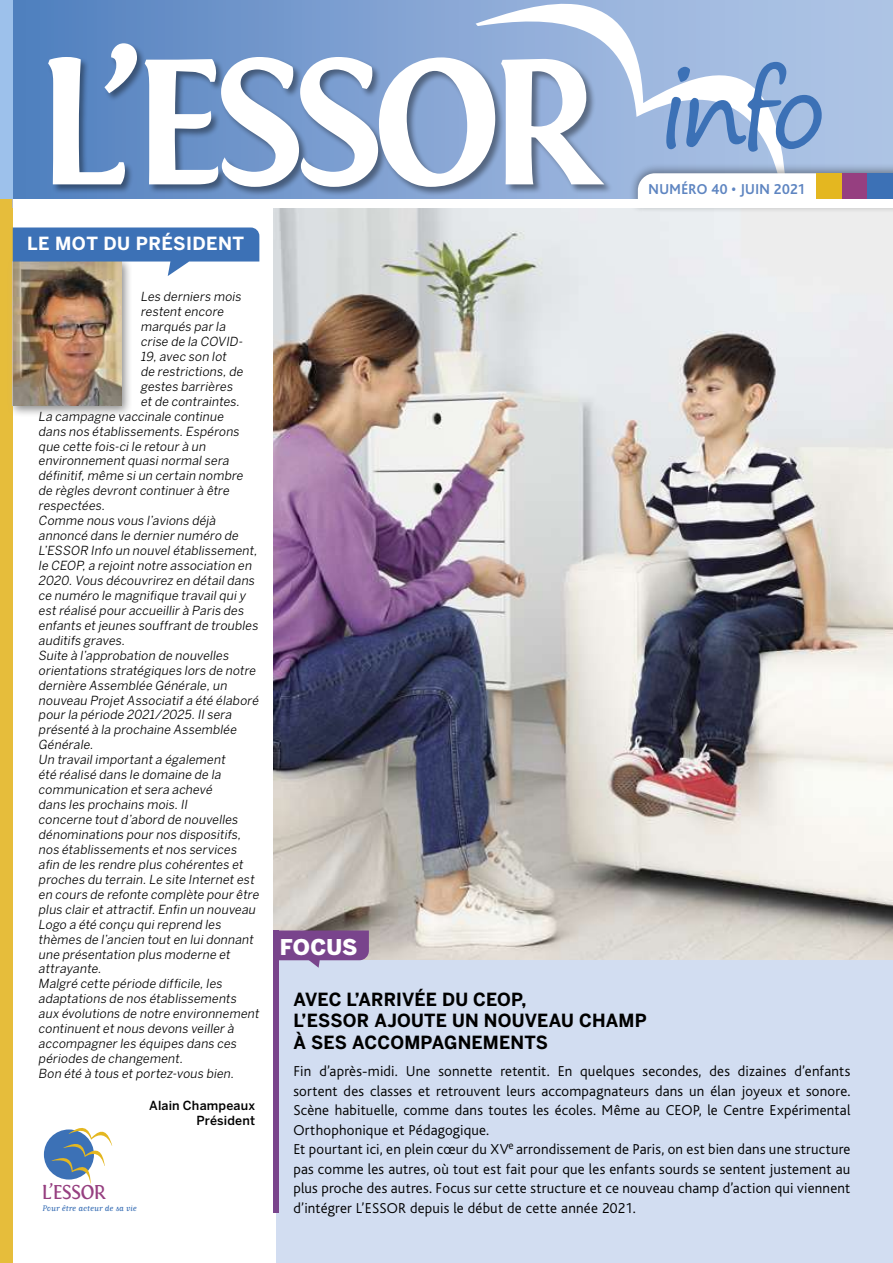
<style>
.page{position:relative;width:893px;height:1263px;background:#fff}
.page>*{position:absolute;margin:0;border:0;box-sizing:border-box;transform-origin:0 0}
.t1{font:700 187.8px "Fontin";letter-spacing:-.075em;color:#fff}
.t2{font:99px "Segoe Print";color:#3c71b6}
.t3{font:900 21.6px "Benton Sans";letter-spacing:.005em;color:#fff}
.t4{font:21.15px "Fontin";letter-spacing:-.045em;color:#963f80}
.t5{font:700 18px/21.6px "Benton Sans";letter-spacing:.01em;color:#000}
.t6{font:700 18px "Benton Sans";letter-spacing:.025em;color:#fff}
.t7{font:300 15px/19.5px "Bliss";letter-spacing:.015em;color:#000}
.t8{font:700 15px "Bliss";letter-spacing:.035em;color:#5e85c1;scale:.95 1}
.t9{font:italic 12.45px "Benton Sans";letter-spacing:.01em;color:#000}
.t10{font:500 12.45px/15px "Benton Sans";letter-spacing:.015em;color:#000;text-align:right}
.t11{font:9.6px "Matrix Script";letter-spacing:.005em;color:#3c71b6}
</style>
<div class="page">
<img style="left:273px;top:208px;width:620px;height:752px">
<svg style="left:13px;top:0;width:880px;height:199px;background:#81a3d2"></svg>
<svg style="left:476px;top:0;width:311px;height:199px;fill:#a3bbe1"></svg>
<div style="left:44px;top:1129px;width:50px;height:50px;background:#3c71b6;border-radius:50%"></div>
<svg style="left:52px;top:1128px;width:60px;height:55px"></svg>
<div style="left:629px;top:162px;width:264px;height:51px;background:#000;opacity:.4"></div>
<svg style="left:638px;top:173px;width:178px;height:26px"></svg>
<div style="left:13px;top:199px;width:880px;height:8px;background:#fff"></div>
<div style="left:816px;top:173px;width:26px;height:26px;background:#e4b720"></div>
<div style="left:842px;top:173px;width:25px;height:26px;background:#963f80"></div>
<div style="left:867px;top:173px;width:26px;height:26px;background:#3c71b6"></div>
<div style="left:7px;top:256px;width:125px;height:162px;background:#000;opacity:.44"></div>
<img style="left:13px;top:276px;width:108px;height:130px">
<svg style="left:0;top:0;width:13px;height:1263px;background:#dabd57"></svg>
<svg style="left:13px;top:227px;width:246px;height:49px;background:#698cb9"></svg>
<div style="left:47px;top:43px;width:566px;height:154px;background:#000;opacity:.4"></div>
<hr style="left:0;top:0;width:1px;height:43px;background:#9dc1eb">
<div style="left:276px;top:960px;width:617px;height:303px;background:#d2ddf1"></div>
<div style="left:273px;top:930px;width:6px;height:283px;background:#79448c"></div>
<svg style="left:279px;top:930px;width:90px;height:38px"></svg>
<h1 class="t1" style="left:34px;top:17px;width:570px">L’ESSOR</h1>
<h3 class="t6" style="left:27px;top:232px;width:218px">LE MOT DU PRÉSIDENT</h3>
<h2 class="t2" style="left:659px;top:23px;width:169px">info</h2>
<p class="t8" style="left:648px;top:181px;width:167px">NUMÉRO 40 • JUIN 2021</p>
<p class="t9" style="left:140px;top:289px;width:104px">Les derniers mois</p>
<p class="t9" style="left:140px;top:304px;width:87px">restent encore</p>
<p class="t9" style="left:140px;top:319px;width:89px">marqués par la</p>
<p class="t9" style="left:140px;top:334px;width:106px">crise de la COVID-</p>
<p class="t9" style="left:140px;top:349px;width:90px">19,avec son lot</p>
<p class="t9" style="left:140px;top:364px;width:106px">de restrictions,de</p>
<p class="t9" style="left:140px;top:379px;width:96px">gestes barrières</p>
<p class="t9" style="left:140px;top:394px;width:103px">et de contraintes.</p>
<p class="t9" style="left:38px;top:409px;width:189px">La campagne vaccinale continue</p>
<p class="t9" style="left:38px;top:424px;width:205px">dans nos établissements.Espérons</p>
<p class="t9" style="left:38px;top:439px;width:171px">que cette fois-cile retour à un</p>
<p class="t9" style="left:38px;top:454px;width:194px">environnement quasinormalsera</p>
<p class="t9" style="left:38px;top:468px;width:208px">définitif,même siun certain nombre</p>
<p class="t9" style="left:38px;top:483px;width:195px">de règles devront continuer à être</p>
<p class="t9" style="left:38px;top:498px;width:70px">respectées.</p>
<p class="t9" style="left:38px;top:513px;width:181px">Comme nous vous l’avions déjà</p>
<p class="t9" style="left:38px;top:528px;width:204px">annoncé dans le dernier numéro de</p>
<p class="t9" style="left:38px;top:543px;width:223px">L’ESSOR Info un nouvelétablissement,</p>
<p class="t9" style="left:38px;top:558px;width:217px">le CEOP,a rejoint notre association en</p>
<p class="t9" style="left:38px;top:573px;width:220px">2020.Vous découvrirez en détaildans</p>
<p class="t9" style="left:38px;top:588px;width:211px">ce numéro le magnifique travailquiy</p>
<p class="t9" style="left:38px;top:603px;width:209px">est réalisé pour accueillir à Paris des</p>
<p class="t9" style="left:38px;top:618px;width:224px">enfants et jeunes souffrant de troubles</p>
<p class="t9" style="left:38px;top:633px;width:90px">auditifs graves.</p>
<p class="t9" style="left:38px;top:648px;width:194px">Suite à l’approbation de nouvelles</p>
<p class="t9" style="left:38px;top:663px;width:221px">orientations stratégiques lors de notre</p>
<p class="t9" style="left:38px;top:678px;width:192px">dernière Assemblée Générale,un</p>
<p class="t9" style="left:38px;top:693px;width:224px">nouveau Projet Associatifa été élaboré</p>
<p class="t9" style="left:38px;top:707px;width:197px">pour la période 2021/2025.Ilsera</p>
<p class="t9" style="left:38px;top:722px;width:202px">présenté à la prochaine Assemblée</p>
<p class="t9" style="left:38px;top:737px;width:59px">Générale.</p>
<p class="t9" style="left:38px;top:752px;width:191px">Un travailimportant a également</p>
<p class="t9" style="left:38px;top:767px;width:186px">été réalisé dans le domaine de la</p>
<p class="t9" style="left:38px;top:782px;width:178px">communication et sera achevé</p>
<p class="t9" style="left:38px;top:797px;width:153px">dans les prochains mois.Il</p>
<p class="t9" style="left:38px;top:812px;width:203px">concerne tout d’abord de nouvelles</p>
<p class="t9" style="left:38px;top:827px;width:206px">dénominations pour nos dispositifs,</p>
<p class="t9" style="left:38px;top:842px;width:202px">nos établissements et nos services</p>
<p class="t9" style="left:38px;top:857px;width:208px">afin de les rendre plus cohérentes et</p>
<p class="t9" style="left:38px;top:872px;width:220px">proches du terrain.Le site Internet est</p>
<p class="t9" style="left:38px;top:887px;width:224px">en cours de refonte complète pour être</p>
<p class="t9" style="left:38px;top:902px;width:221px">plus clair et attractif.Enfin un nouveau</p>
<p class="t9" style="left:38px;top:917px;width:186px">Logo a été conçu quireprend les</p>
<p class="t9" style="left:38px;top:932px;width:219px">thèmes de l’ancien tout en luidonnant</p>
<p class="t9" style="left:38px;top:947px;width:195px">une présentation plus moderne et</p>
<p class="t9" style="left:38px;top:961px;width:67px">attrayante.</p>
<p class="t9" style="left:38px;top:976px;width:188px">Malgré cette période difficile,les</p>
<p class="t9" style="left:38px;top:991px;width:202px">adaptations de nos établissements</p>
<p class="t9" style="left:38px;top:1006px;width:224px">aux évolutions de notre environnement</p>
<p class="t9" style="left:38px;top:1021px;width:199px">continuent et nous devons veiller à</p>
<p class="t9" style="left:38px;top:1036px;width:202px">accompagner les équipes dans ces</p>
<p class="t9" style="left:38px;top:1051px;width:148px">périodes de changement.</p>
<p class="t9" style="left:38px;top:1066px;width:199px">Bon été à tous et portez-vous bien.</p>
<p class="t10" style="left:149px;top:1098px;width:107px">Alain Champeaux<br>Président</p>
<h3 class="t4" style="left:42px;top:1180px;width:66px">L’ESSOR</h3>
<p class="t11" style="left:43px;top:1203px;width:96px">Pour être acteur de sa vie</p>
<h3 class="t3" style="left:280px;top:934px;width:79px">FOCUS</h3>
<h3 class="t5" style="left:294px;top:988px;width:355px">AVEC L’ARRIVÉE DU CEOP,<br>L’ESSOR AJOUTE UN NOUVEAU CHAMP<br>À SES ACCOMPAGNEMENTS</h3>
<p class="t7" style="left:293px;top:1062px;width:559px">Fin d’après-midi. Une sonnette retentit. En quelques secondes, des dizaines d’enfants sortent des classes et retrouvent leurs accompagnateurs dans un élan joyeux et sonore.<br>Scène habituelle, comme dans toutes les écoles. Même au CEOP, le Centre Expérimental Orthophonique et Pédagogique.<br>Et pourtant ici, en plein cœur du XV<sup>e</sup> arrondissement de Paris, on est bien dans une structure pas comme les autres, où tout est fait pour que les enfants sourds se sentent justement au plus proche des autres. Focus sur cette structure et ce nouveau champ d’action qui viennent d’intégrer L’ESSOR depuis le début de cette année 2021.</p>
</div>
